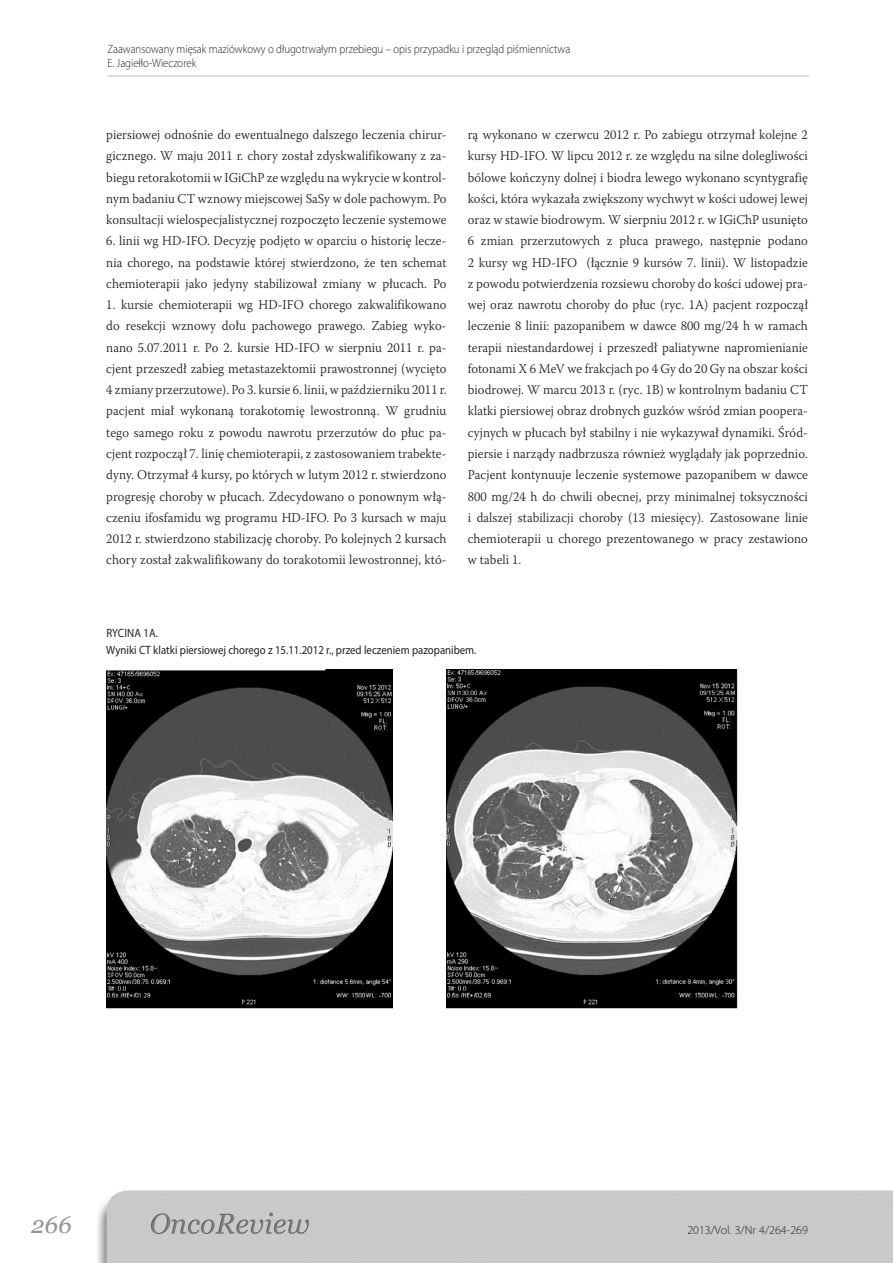
<style>
.page{position:relative;width:893px;height:1263px;background:#fff}
.page>*{position:absolute;margin:0;border:0;box-sizing:border-box;transform-origin:0 0}
.t1{font:italic 24px "Georgia";color:#939598}
.t2{font:300 13.5px/21.3px "Warnock Pro";letter-spacing:.005em;color:#231f20;text-align:justify;scale:.95 1}
.t3{font:300 12px/13.5px "Myriad Pro";color:#231f20;scale:.9 1}
.t4{font:12px/16.5px "Myriad Pro";color:#231f20;scale:.9 1}
.t5{font:300 12px "Myriad Pro";color:#231f20}
</style>
<div class="page">
<div style="left:98px;top:1190px;width:794px;height:73px;background:#c9c9c9"></div>
<hr style="left:107px;top:75px;width:702px;height:2px;background:#d1d2d4">
<img style="left:892px;top:1190px;width:1px;height:73px">
<img style="left:106px;top:669px;width:287px;height:340px">
<img style="left:446px;top:669px;width:292px;height:340px">
<p class="t3" style="left:107px;top:42px;width:516px">Zaawansowany mięsak maziówkowy o długotrwałym przebiegu – opis przypadku i przegląd piśmiennictwa<br>E. Jagiełło-Wieczorek</p>
<p class="t2" style="left:106px;top:124px;width:360px">piersiowej odnośnie do ewentualnego dalszego leczenia chirur&shy;gicznego. W maju 2011 r. chory został zdyskwalifikowany z za&shy;biegu retorakotomii w IGiChP ze względu na wykrycie w kontrol&shy;nym badaniu CT wznowy miejscowej SaSy w dole pachowym. Po konsultacji wielospecjalistycznej rozpoczęto leczenie systemowe</p>
<p class="t2" style="left:106px;top:230px;width:360px">6. linii wg HD-IFO. Decyzję podjęto w oparciu o historię lecze&shy;nia chorego, na podstawie której stwierdzono, że ten schemat chemioterapii jako jedyny stabilizował zmiany w płucach. Po</p>
<p class="t2" style="left:106px;top:294px;width:360px">1. kursie chemioterapii wg HD-IFO chorego zakwalifikowano do resekcji wznowy dołu pachowego prawego. Zabieg wyko&shy;nano 5.07.2011 r. Po 2. kursie HD-IFO w sierpniu 2011 r. pa&shy;cjent przeszedł zabieg metastazektomii prawostronnej (wycięto 4 zmiany przerzutowe). Po 3. kursie 6. linii, w październiku 2011 r. pacjent miał wykonaną torakotomię lewostronną. W grudniu tego samego roku z powodu nawrotu przerzutów do płuc pa&shy;cjent rozpoczął 7. linię chemioterapii, z zastosowaniem trabekte&shy;dyny. Otrzymał 4 kursy, po których w lutym 2012 r. stwierdzono progresję choroby w płucach. Zdecydowano o ponownym włą&shy;czeniu ifosfamidu wg programu HD-IFO. Po 3 kursach w maju 2012 r. stwierdzono stabilizację choroby. Po kolejnych 2 kursach chory został zakwalifikowany do torakotomii lewostronnej, któ-</p>
<p class="t2" style="left:468px;top:124px;width:360px">rą wykonano w czerwcu 2012 r. Po zabiegu otrzymał kolejne 2 kursy HD-IFO. W lipcu 2012 r. ze względu na silne dolegliwości bólowe kończyny dolnej i biodra lewego wykonano scyntygrafię kości, która wykazała zwiększony wychwyt w kości udowej lewej oraz w stawie biodrowym. W sierpniu 2012 r. w IGiChP usunięto 6 zmian przerzutowych z płuca prawego, następnie podano 2 kursy wg HD-IFO (łącznie 9 kursów 7. linii). W listopadzie z powodu potwierdzenia rozsiewu choroby do kości udowej pra&shy;wej oraz nawrotu choroby do płuc (ryc. 1A) pacjent rozpoczął leczenie 8 linii: pazopanibem w dawce 800 mg/24 h w ramach terapii niestandardowej i przeszedł paliatywne napromienianie fotonami X 6 MeV we frakcjach po 4 Gy do 20 Gy na obszar kości biodrowej. W marcu 2013 r. (ryc. 1B) w kontrolnym badaniu CT klatki piersiowej obraz drobnych guzków wśród zmian poopera&shy;cyjnych w płucach był stabilny i nie wykazywał dynamiki. Śród&shy;piersie i narządy nadbrzusza również wyglądały jak poprzednio.<br>Pacjent kontynuuje leczenie systemowe pazopanibem w dawce 800 mg/24 h do chwili obecnej, przy minimalnej toksyczności i dalszej stabilizacji choroby (13 miesięcy). Zastosowane linie chemioterapii u chorego prezentowanego w pracy zestawiono w tabeli 1.</p>
<p class="t4" style="left:106px;top:625px;width:413px">Rycina 1A.<br>Wyniki CT klatki piersiowej chorego z 15.11.2012 r., przed leczeniem pazopanibem.</p>
<h1 class="t1" style="left:31px;top:1210px;width:42px">266</h1>
<p class="t5" style="left:687px;top:1223px;width:122px">2013/Vol. 3/Nr 4/264-269</p>
</div>
